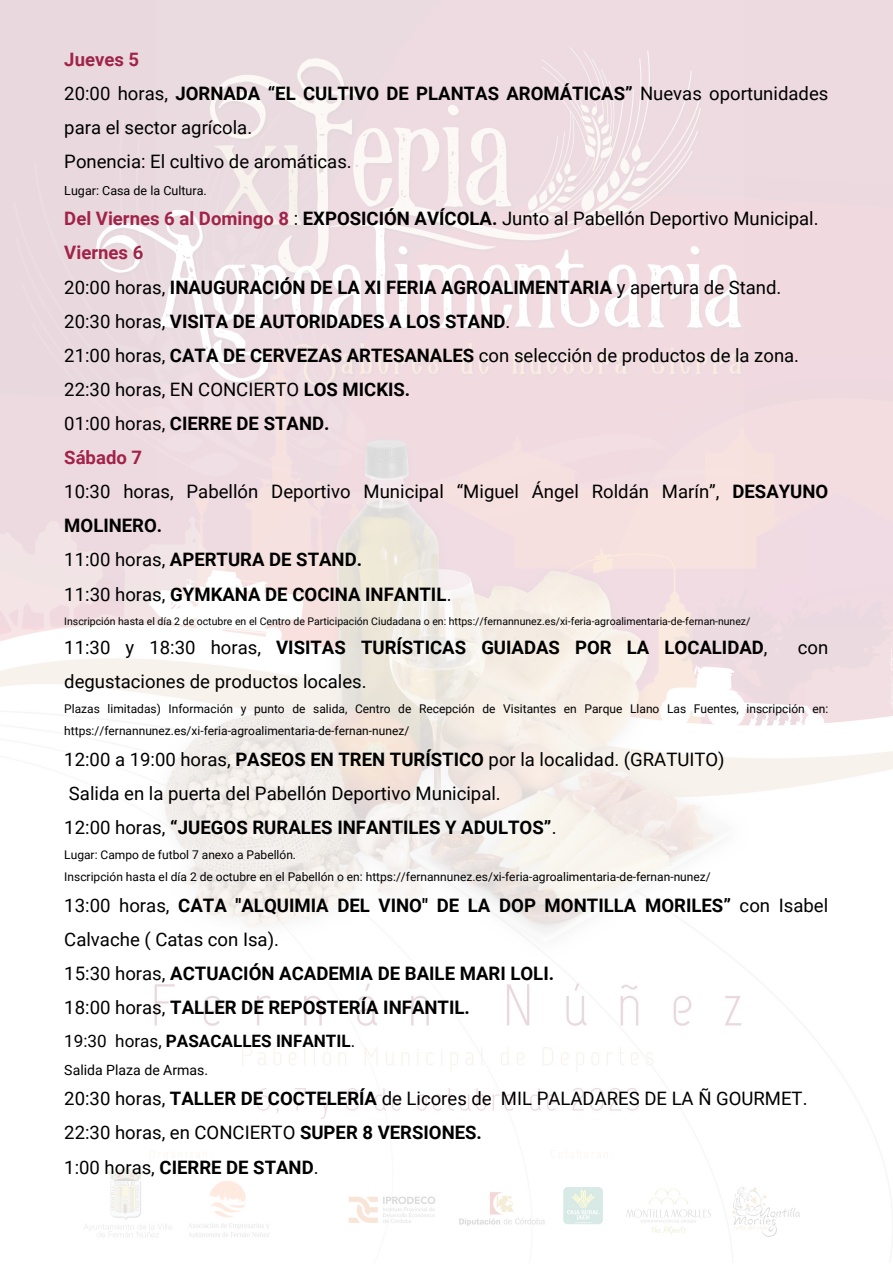
<style>
.page{position:relative;width:893px;height:1264px;background:#fff}
.page>*{position:absolute;margin:0;border:0;box-sizing:border-box;transform-origin:0 0}
.t1{font:18.6px/34px "Roboto";color:#000}
.t2{font:700 18.6px/34px "Roboto";color:#000}
.t3{font:700 18.6px "Roboto";color:#a12349}
.t4{font:700 17.1px "Roboto";color:#000}
.t5{font:14.1px "Roboto";color:#000}
.t6{font:12.6px "Roboto";color:#000}
.t7{font:12px/21.9px "Roboto";color:#000}
.t8{font:10.5px "Roboto";color:#000}
.s1{font-weight:700}
.s2{font-weight:700;color:#a12349}
.s3{font-weight:400}
</style>
<div class="page">
<img style="left:0;top:0;width:892px;height:1238px">
<p class="t3" style="left:64px;top:49px;width:76px">Jueves 5</p>
<p class="t1" style="left:64px;top:77px;width:765px">20:00 horas, <span class="s1">JORNADA “EL CULTIVO DE PLANTAS AROMÁTICAS”</span> Nuevas oportunidades para el sector agrícola.</p>
<p class="t1" style="left:64px;top:145px;width:289px">Ponencia: El cultivo de aromáticas.</p>
<p class="t6" style="left:64px;top:183px;width:144px">Lugar: Casa de la Cultura.</p>
<p class="t1" style="left:64px;top:202px;width:755px"><span class="s2">Del Viernes 6 al Domingo 8</span> : <span class="s1">EXPOSICIÓN AVÍCOLA.</span> Junto al Pabellón Deportivo Municipal.</p>
<p class="t3" style="left:64px;top:242px;width:80px">Viernes 6</p>
<p class="t2" style="left:64px;top:270px;width:718px"><span class="s3">20:00 horas,</span> INAUGURACIÓN DE LA XI FERIA AGROALIMENTARIA <span class="s3">y apertura de Stand.</span></p>
<p class="t2" style="left:64px;top:304px;width:447px"><span class="s3">20:30 horas,</span> VISITA DE AUTORIDADES A LOS STAND<span class="s3">.</span></p>
<p class="t1" style="left:64px;top:338px;width:736px">21:00 horas, <span class="s1">CATA DE CERVEZAS ARTESANALES</span> con selección de productos de la zona.</p>
<p class="t1" style="left:64px;top:372px;width:347px">22:30 horas, EN CONCIERTO <span class="s1">LOS MICKIS.</span></p>
<p class="t2" style="left:64px;top:406px;width:267px"><span class="s3">01:00 horas,</span> CIERRE DE STAND.</p>
<p class="t3" style="left:64px;top:447px;width:79px">Sábado 7</p>
<p class="t1" style="left:64px;top:475px;width:765px">10:30 horas, Pabellón Deportivo Municipal “Miguel Ángel Roldán Marín”, <span class="s1">DESAYUNO<br>MOLINERO.</span></p>
<p class="t2" style="left:64px;top:543px;width:299px"><span class="s3">11:00 horas,</span> APERTURA DE STAND.</p>
<p class="t2" style="left:64px;top:577px;width:388px"><span class="s3">11:30 horas,</span> GYMKANA DE COCINA INFANTIL<span class="s3">.</span></p>
<p class="t8" style="left:64px;top:615px;width:687px">Inscripción hasta el día 2 de octubre en el Centro de Participación Ciudadana o en: https://fernannunez.es/xi-feria-agroalimentaria-de-fernan-nunez/</p>
<p class="t2" style="left:64px;top:630px;width:704px"><span class="s3">11:30 y 18:30 horas,</span> VISITAS TURÍSTICAS GUIADAS POR LA LOCALIDAD<span class="s3">,</span></p>
<p class="t1" style="left:797px;top:630px;width:32px">con</p>
<p class="t1" style="left:64px;top:664px;width:304px">degustaciones de productos locales.</p>
<p class="t7" style="left:64px;top:698px;width:765px">Plazas limitadas) Información y punto de salida, Centro de Recepción de Visitantes en Parque Llano Las Fuentes, inscripción en: https://fernannunez.es/xi-feria-agroalimentaria-de-fernan-nunez/</p>
<p class="t1" style="left:64px;top:742px;width:662px">12:00 a 19:00 horas, <span class="s1">PASEOS EN TREN TURÍSTICO</span> por la localidad. (GRATUITO)</p>
<p class="t1" style="left:69px;top:776px;width:433px">Salida en la puerta del Pabellón Deportivo Municipal.</p>
<p class="t2" style="left:64px;top:810px;width:494px"><span class="s3">12:00 horas,</span> “JUEGOS RURALES INFANTILES Y ADULTOS”<span class="s3">.</span></p>
<p class="t7" style="left:64px;top:844px;width:233px">Lugar: Campo de futbol 7 anexo a Pabellón.</p>
<p class="t7" style="left:64px;top:866px;width:648px">Inscripción hasta el día 2 de octubre en el Pabellón o en: https://fernannunez.es/xi-feria-agroalimentaria-de-fernan-nunez/</p>
<p class="t2" style="left:64px;top:888px;width:765px"><span class="s3">13:00 horas,</span> CATA "ALQUIMIA DEL VINO" DE LA DOP MONTILLA MORILES” <span class="s3">con Isabel<br>Calvache ( Catas con Isa).</span></p>
<p class="t2" style="left:64px;top:956px;width:491px"><span class="s3">15:30 horas,</span> ACTUACIÓN ACADEMIA DE BAILE MARI LOLI.</p>
<p class="t2" style="left:64px;top:990px;width:407px"><span class="s3">18:00 horas,</span> TALLER DE REPOSTERÍA INFANTIL.</p>
<p class="t4" style="left:64px;top:1030px;width:292px"><span class="s3">19:30 horas,</span> PASACALLES INFANTIL<span class="s3">.</span></p>
<p class="t5" style="left:64px;top:1061px;width:145px">Salida Plaza de Armas.</p>
<p class="t1" style="left:64px;top:1081px;width:744px">20:30 horas, <span class="s1">TALLER DE COCTELERÍA</span> de Licores de MIL PALADARES DE LA Ñ GOURMET.</p>
<p class="t1" style="left:64px;top:1115px;width:419px">22:30 horas, en CONCIERTO <span class="s1">SUPER 8 VERSIONES.</span></p>
<p class="t2" style="left:64px;top:1150px;width:256px"><span class="s3">1:00 horas,</span> CIERRE DE STAND<span class="s3">.</span></p>
</div>
